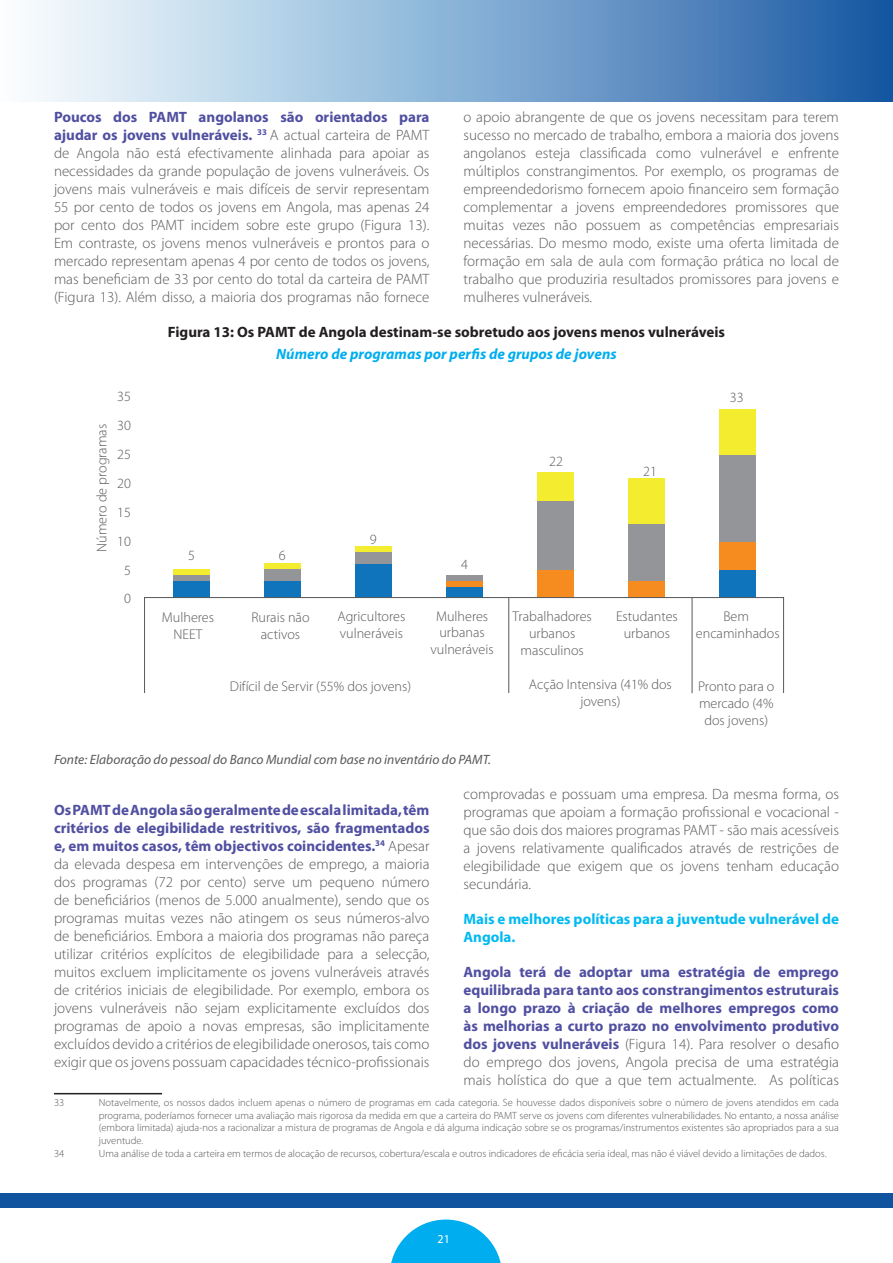
<style>
.page{position:relative;width:893px;height:1263px;background:#fff}
.page>*{position:absolute;margin:0;border:0;box-sizing:border-box;transform-origin:0 0}
.BODY_COPY{font:300 15px/18px "Myriad Pro";color:#57585a;text-align:justify}
.BODY_COPY-2{font:700 15px/18px "Myriad Pro";color:#504fa1;text-align:justify}
.Table_Headings{font:700 15px "Myriad Pro";color:#231f20}
.BODY_COPY-3{font:700 15px/18px "Myriad Pro";color:#00baf1}
.TABLE_SUB_HEADING{font:italic 700 15px "Myriad Pro";color:#00aeef}
.t1{font:300 14.1px/17px "Myriad Pro";color:#57585a;text-align:center}
.Sources_Text{font:italic 13.5px "Myriad Pro";color:#57585a}
.t2{font:12px "Myriad Pro";color:#fff}
.FOOTNOTES{font:300 10.5px/12.6px "Myriad Pro";color:#57585a;text-align:justify}
.s1{font-weight:700;color:#504fa1}
.s2{font-weight:300;color:#57585a}
</style>
<div class="page">
<svg style="left:391px;top:1219px;width:110px;height:44px"></svg>
<div style="left:0;top:1194px;width:893px;height:14px;background:#10539f"></div>
<div style="left:0;top:0;width:893px;height:102px;background:linear-gradient(to right,#fdffff,#1b5da6)"></div>
<hr style="left:54px;top:1093px;width:108px;height:1px;background:#231f20">
<hr style="left:508px;top:597px;width:1px;height:96px;background:#57585a">
<hr style="left:692px;top:598px;width:1px;height:95px;background:#57585a">
<div style="left:173px;top:581px;width:36px;height:16px;background:#1074bc"></div>
<div style="left:264px;top:581px;width:36px;height:16px;background:#1074bc"></div>
<div style="left:173px;top:575px;width:36px;height:6px;background:#939598"></div>
<div style="left:173px;top:569px;width:36px;height:6px;background:#f4ed2f"></div>
<div style="left:264px;top:569px;width:36px;height:12px;background:#939598"></div>
<div style="left:264px;top:563px;width:36px;height:6px;background:#f4ed2f"></div>
<div style="left:355px;top:564px;width:37px;height:33px;background:#1074bc"></div>
<div style="left:355px;top:552px;width:37px;height:12px;background:#939598"></div>
<div style="left:355px;top:546px;width:37px;height:6px;background:#f4ed2f"></div>
<div style="left:446px;top:587px;width:37px;height:10px;background:#1074bc"></div>
<div style="left:446px;top:581px;width:37px;height:5px;background:#f68b1f"></div>
<div style="left:446px;top:575px;width:37px;height:5px;background:#939598"></div>
<div style="left:537px;top:569px;width:37px;height:29px;background:#f68b1f"></div>
<div style="left:537px;top:501px;width:37px;height:68px;background:#939598"></div>
<div style="left:537px;top:472px;width:37px;height:29px;background:#f4ed2f"></div>
<div style="left:629px;top:581px;width:36px;height:17px;background:#f68b1f"></div>
<div style="left:629px;top:524px;width:36px;height:57px;background:#939598"></div>
<div style="left:629px;top:478px;width:36px;height:46px;background:#f4ed2f"></div>
<div style="left:719px;top:569px;width:37px;height:28px;background:#1074bc"></div>
<div style="left:719px;top:541px;width:37px;height:28px;background:#f68b1f"></div>
<div style="left:719px;top:455px;width:37px;height:86px;background:#939598"></div>
<div style="left:719px;top:410px;width:37px;height:45px;background:#f4ed2f"></div>
<div style="left:144px;top:597px;width:640px;height:96px;border:1px solid #57585a"></div>
<p class="BODY_COPY" style="left:54px;top:108px;width:377px"><span class="s1">Poucos dos PAMT angolanos são orientados para ajudar os jovens vulneráveis.</span> <sup>33</sup> A actual carteira de PAMT de Angola não está efectivamente alinhada para apoiar as necessidades da grande população de jovens vulneráveis. Os jovens mais vulneráveis e mais difíceis de servir representam 55 por cento de todos os jovens em Angola, mas apenas 24 por cento dos PAMT incidem sobre este grupo (Figura 13).<br>Em contraste, os jovens menos vulneráveis e prontos para o mercado representam apenas 4 por cento de todos os jovens, mas beneficiam de 33 por cento do total da carteira de PAMT (Figura 13). Além disso, a maioria dos programas não fornece</p>
<p class="BODY_COPY" style="left:463px;top:108px;width:377px">o apoio abrangente de que os jovens necessitam para terem sucesso no mercado de trabalho, embora a maioria dos jovens angolanos esteja classificada como vulnerável e enfrente múltiplos constrangimentos. Por exemplo, os programas de empreendedorismo fornecem apoio financeiro sem formação complementar a jovens empreendedores promissores que muitas vezes não possuem as competências empresariais necessárias. Do mesmo modo, existe uma oferta limitada de formação em sala de aula com formação prática no local de trabalho que produziria resultados promissores para jovens e mulheres vulneráveis.</p>
<p class="Table_Headings" style="left:168px;top:322px;width:559px">Figura 13: Os PAMT de Angola destinam-se sobretudo aos jovens menos vulneráveis</p>
<p class="TABLE_SUB_HEADING" style="left:276px;top:344px;width:342px">Número de programas por perfis de grupos de jovens</p>
<p class="t1" style="left:93px;top:552px;width:129px;rotate:-90deg">Número de programas</p>
<p class="t1" style="left:117px;top:388px;width:15px">35</p>
<p class="t1" style="left:730px;top:388px;width:15px">33</p>
<p class="t1" style="left:117px;top:411px;width:15px;line-height:28.8px">30<br>25<br>20<br>15<br>10<br>5<br>0</p>
<p class="t1" style="left:549px;top:453px;width:15px">22</p>
<p class="t1" style="left:643px;top:462px;width:15px">21</p>
<p class="t1" style="left:370px;top:531px;width:8px">9</p>
<p class="t1" style="left:279px;top:547px;width:8px">6</p>
<p class="t1" style="left:188px;top:547px;width:8px">5</p>
<p class="t1" style="left:461px;top:556px;width:8px">4</p>
<p class="t1" style="left:162px;top:608px;width:54px">Mulheres<br>NEET</p>
<p class="t1" style="left:251px;top:609px;width:60px">Rurais não activos</p>
<p class="t1" style="left:338px;top:608px;width:69px;text-align:left">Agricultores vulneráveis</p>
<p class="t1" style="left:430px;top:607px;width:65px">Mulheres urbanas vulneráveis</p>
<p class="t1" style="left:513px;top:607px;width:81px">Trabalhadores urbanos masculinos</p>
<p class="t1" style="left:616px;top:608px;width:63px">Estudantes urbanos</p>
<p class="t1" style="left:696px;top:608px;width:85px">Bem encaminhados</p>
<p class="t1" style="left:230px;top:678px;width:183px">Difícil de Servir (55% dos jovens)</p>
<p class="t1" style="left:529px;top:676px;width:144px">Acção Intensiva (41% dos jovens)</p>
<p class="t1" style="left:698px;top:678px;width:78px">Pronto para o mercado (4% dos jovens)</p>
<p class="Sources_Text" style="left:54px;top:751px;width:439px">Fonte: Elaboração do pessoal do Banco Mundial com base no inventário do PAMT.</p>
<p class="BODY_COPY" style="left:54px;top:801px;width:377px"><span class="s1">Os PAMT de Angola são geralmente de escala limitada, têm critérios de elegibilidade restritivos, são fragmentados e, em muitos casos, têm objectivos coincidentes.</span><sup>34</sup> Apesar da elevada despesa em intervenções de emprego, a maioria dos programas (72 por cento) serve um pequeno número de beneficiários (menos de 5.000 anualmente), sendo que os programas muitas vezes não atingem os seus números-alvo de beneficiários. Embora a maioria dos programas não pareça utilizar critérios explícitos de elegibilidade para a selecção, muitos excluem implicitamente os jovens vulneráveis através de critérios iniciais de elegibilidade. Por exemplo, embora os jovens vulneráveis não sejam explicitamente excluídos dos programas de apoio a novas empresas, são implicitamente excluídos devido a critérios de elegibilidade onerosos, tais como exigir que os jovens possuam capacidades técnico-profissionais</p>
<p class="BODY_COPY" style="left:463px;top:785px;width:377px">comprovadas e possuam uma empresa. Da mesma forma, os programas que apoiam a formação profissional e vocacional - que são dois dos maiores programas PAMT - são mais acessíveis a jovens relativamente qualificados através de restrições de elegibilidade que exigem que os jovens tenham educação secundária.</p>
<p class="BODY_COPY-3" style="left:463px;top:909px;width:377px">Mais e melhores políticas para a juventude vulnerável de<br>Angola.</p>
<p class="BODY_COPY-2" style="left:463px;top:962px;width:377px">Angola terá de adoptar uma estratégia de emprego equilibrada para tanto aos constrangimentos estruturais a longo prazo à criação de melhores empregos como às melhorias a curto prazo no envolvimento produtivo dos jovens vulneráveis <span class="s2">(Figura 14). Para resolver o desafio do emprego dos jovens, Angola precisa de uma estratégia mais holística do que a que tem actualmente. As políticas</span></p>
<p class="FOOTNOTES" style="left:54px;top:1096px;width:12px">33</p>
<p class="FOOTNOTES" style="left:99px;top:1096px;width:742px">Notavelmente, os nossos dados incluem apenas o número de programas em cada categoria. Se houvesse dados disponíveis sobre o número de jovens atendidos em cada programa, poderíamos fornecer uma avaliação mais rigorosa da medida em que a carteira do PAMT serve os jovens com diferentes vulnerabilidades. No entanto, a nossa análise (embora limitada) ajuda-nos a racionalizar a mistura de programas de Angola e dá alguma indicação sobre se os programas/instrumentos existentes são apropriados para a sua juventude.</p>
<p class="FOOTNOTES" style="left:54px;top:1147px;width:12px">34</p>
<p class="FOOTNOTES" style="left:99px;top:1147px;width:729px">Uma análise de toda a carteira em termos de alocação de recursos, cobertura/escala e outros indicadores de eficácia seria ideal, mas não é viável devido a limitações de dados.</p>
<p class="t2" style="left:438px;top:1232px;width:14px">21</p>
</div>
